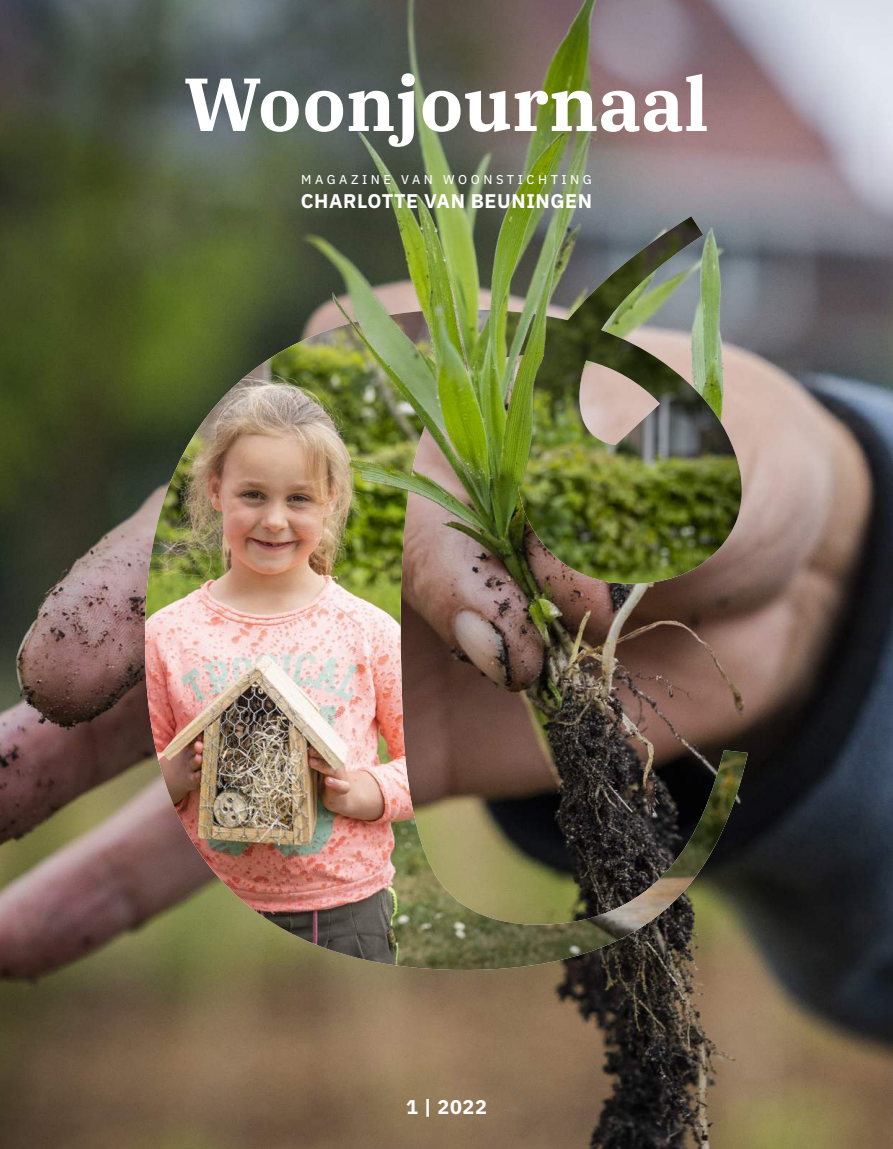
<style>
.page{position:relative;width:893px;height:1149px;background:#fff}
.page>*{position:absolute;margin:0;border:0;box-sizing:border-box;transform-origin:0 0}
.t1{font:700 75px "IBM Plex Serif";color:#fff}
.t2{font:700 19.8px "IBM Plex Sans";letter-spacing:.03em;color:#fff}
.t3{font:12.75px "IBM Plex Sans Text";letter-spacing:.28em;color:#fff}
</style>
<div class="page">
<img style="left:0;top:0;width:893px;height:1148px">
<img style="left:145px;top:216px;width:603px;height:753px">
<h1 class="t1" style="left:184px;top:45px;width:526px">Woonjournaal</h1>
<p class="t3" style="left:301px;top:169px;width:292px">MAGAZINE VAN WOONSTICHTING</p>
<p class="t2" style="left:301px;top:185px;width:293px">CHARLOTTE VAN BEUNINGEN</p>
<p class="t2" style="left:406px;top:1091px;width:82px">1 | 2022</p>
</div>
